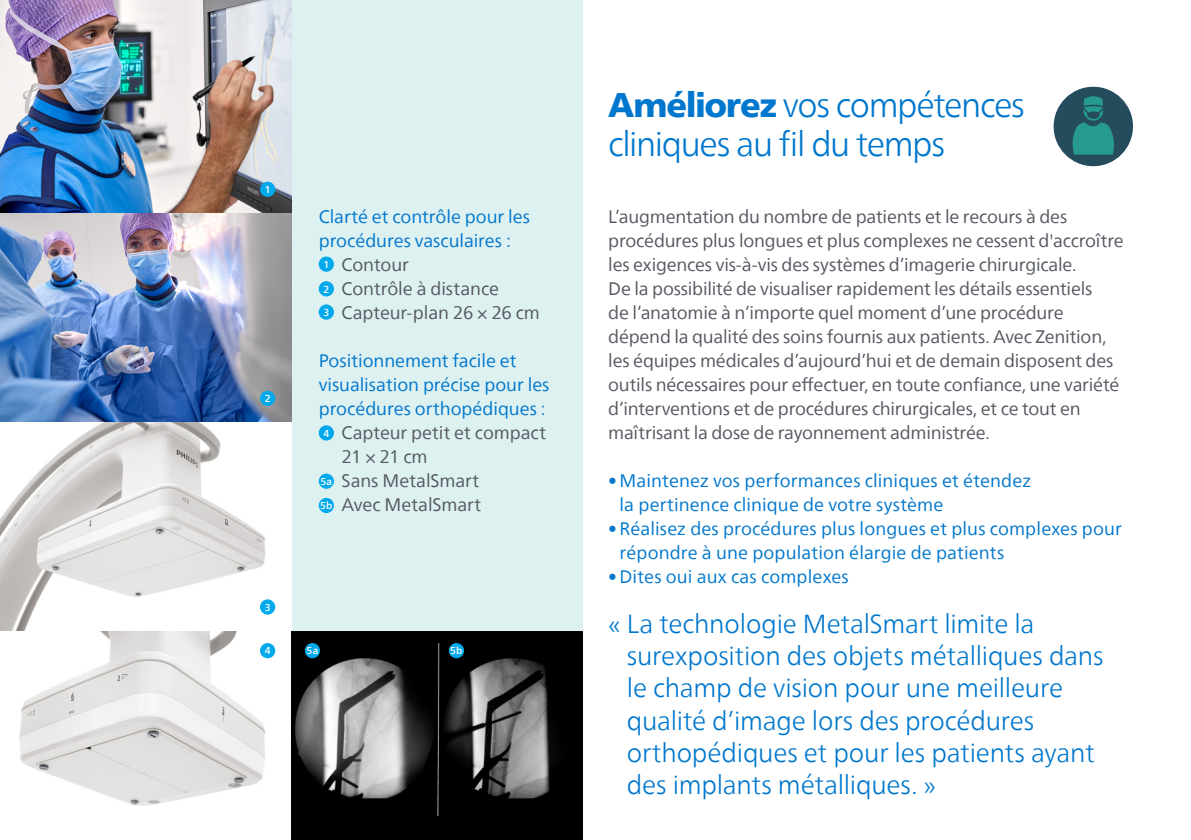
<style>
.page{position:relative;width:1191px;height:840px;background:#fff}
.page>*{position:absolute;margin:0;border:0;box-sizing:border-box;transform-origin:0 0}
.t1{font:300 34px/39.2px "Neue Frutiger World";letter-spacing:-.04em;color:#0077cd}
.t2{font:300 26px/32px "Neue Frutiger World";letter-spacing:-.01em;color:#0077cd}
.t3{font:18px/24px "Neue Frutiger World";letter-spacing:-.01em;color:#545860}
.t4{font:18px/24px "Neue Frutiger World";letter-spacing:.005em;color:#0077cd}
.t5{font:500 10px "Neue Frutiger World";letter-spacing:.02em;color:#fff}
.s1{font-weight:900}
</style>
<div class="page">
<div style="left:0;top:0;width:583px;height:839px;background:#def1f1"></div>
<div style="left:1053px;top:87px;width:80px;height:79px;background:#244c5d;border-radius:50%"></div>
<svg style="left:1072px;top:96px;width:42px;height:58px"></svg>
<img style="left:0;top:0;width:291px;height:839px">
<div style="left:291px;top:630px;width:292px;height:209px;background:#000"></div>
<img style="left:295px;top:643px;width:256px;height:171px">
<div style="left:319px;top:256px;width:15px;height:15px;background:#00a9eb;border-radius:50%"></div>
<div style="left:319px;top:281px;width:15px;height:15px;background:#00a9eb;border-radius:50%"></div>
<div style="left:319px;top:304px;width:15px;height:15px;background:#00a9eb;border-radius:50%"></div>
<div style="left:319px;top:425px;width:15px;height:15px;background:#00a9eb;border-radius:50%"></div>
<div style="left:319px;top:473px;width:15px;height:15px;background:#00a9eb;border-radius:50%"></div>
<div style="left:319px;top:497px;width:15px;height:16px;background:#00a9eb;border-radius:50%"></div>
<div style="left:260px;top:182px;width:15px;height:15px;background:#00a9eb;border-radius:50%"></div>
<div style="left:260px;top:390px;width:15px;height:16px;background:#00a9eb;border-radius:50%"></div>
<div style="left:260px;top:642px;width:15px;height:16px;background:#00a9eb;border-radius:50%"></div>
<div style="left:260px;top:599px;width:15px;height:15px;background:#00a9eb;border-radius:50%"></div>
<div style="left:305px;top:642px;width:15px;height:16px;background:#00a9eb;border-radius:50%"></div>
<div style="left:449px;top:642px;width:15px;height:16px;background:#00a9eb;border-radius:50%"></div>
<p class="t5" style="left:265px;top:181px;width:7px">1</p>
<p class="t5" style="left:265px;top:390px;width:7px">2</p>
<p class="t5" style="left:265px;top:598px;width:7px">3</p>
<p class="t5" style="left:265px;top:642px;width:7px">4</p>
<p class="t4" style="left:319px;top:204px;width:213px">Clarté et contrôle pour les procédures vasculaires :</p>
<p class="t3" style="left:341px;top:252px;width:200px">Contour<br>Contrôle à distance<br>Capteur-plan 26 × 26 cm</p>
<p class="t4" style="left:319px;top:348px;width:232px">Positionnement facile et visualisation précise pour les procédures orthopédiques :</p>
<p class="t3" style="left:341px;top:420px;width:206px">Capteur petit et compact<br>21 × 21 cm<br>Sans MetalSmart<br>Avec MetalSmart</p>
<p class="t5" style="left:323px;top:256px;width:7px">1</p>
<p class="t5" style="left:323px;top:280px;width:7px">2</p>
<p class="t5" style="left:323px;top:304px;width:7px">3</p>
<p class="t5" style="left:323px;top:424px;width:7px">4</p>
<p class="t5" style="left:320px;top:473px;width:13px">5a</p>
<p class="t5" style="left:320px;top:497px;width:14px">5b</p>
<p class="t5" style="left:306px;top:642px;width:13px">5a</p>
<p class="t5" style="left:450px;top:642px;width:14px">5b</p>
<h1 class="t1" style="left:608px;top:85px;width:418px"><span class="s1">Améliorez</span> vos compétences cliniques au fil du temps</h1>
<p class="t3" style="left:608px;top:204px;width:517px">L’augmentation du nombre de patients et le recours à des procédures plus longues et plus complexes ne cessent d'accroître les exigences vis-à-vis des systèmes d’imagerie chirurgicale.<br>De la possibilité de visualiser rapidement les détails essentiels<br>de l’anatomie à n’importe quel moment d’une procédure dépend la qualité des soins fournis aux patients. Avec Zenition, les équipes médicales d’aujourd’hui et de demain disposent des outils nécessaires pour effectuer, en toute confiance, une variété d’interventions et de procédures chirurgicales, et ce tout en maîtrisant la dose de rayonnement administrée.</p>
<p class="t4" style="left:619px;top:468px;width:413px;text-indent:-11px">•Maintenez vos performances cliniques et étendez la pertinence clinique de votre système</p>
<p class="t4" style="left:619px;top:516px;width:504px;text-indent:-11px">•Réalisez des procédures plus longues et plus complexes pour répondre à une population élargie de patients</p>
<p class="t4" style="left:608px;top:564px;width:242px">•Dites oui aux cas complexes</p>
<h2 class="t2" style="left:627px;top:608px;width:478px;text-indent:-19px">« La technologie MetalSmart limite la surexposition des objets métalliques dans le champ de vision pour une meilleure qualité d’image lors des procédures orthopédiques et pour les patients ayant des implants métalliques. »</h2>
</div>
